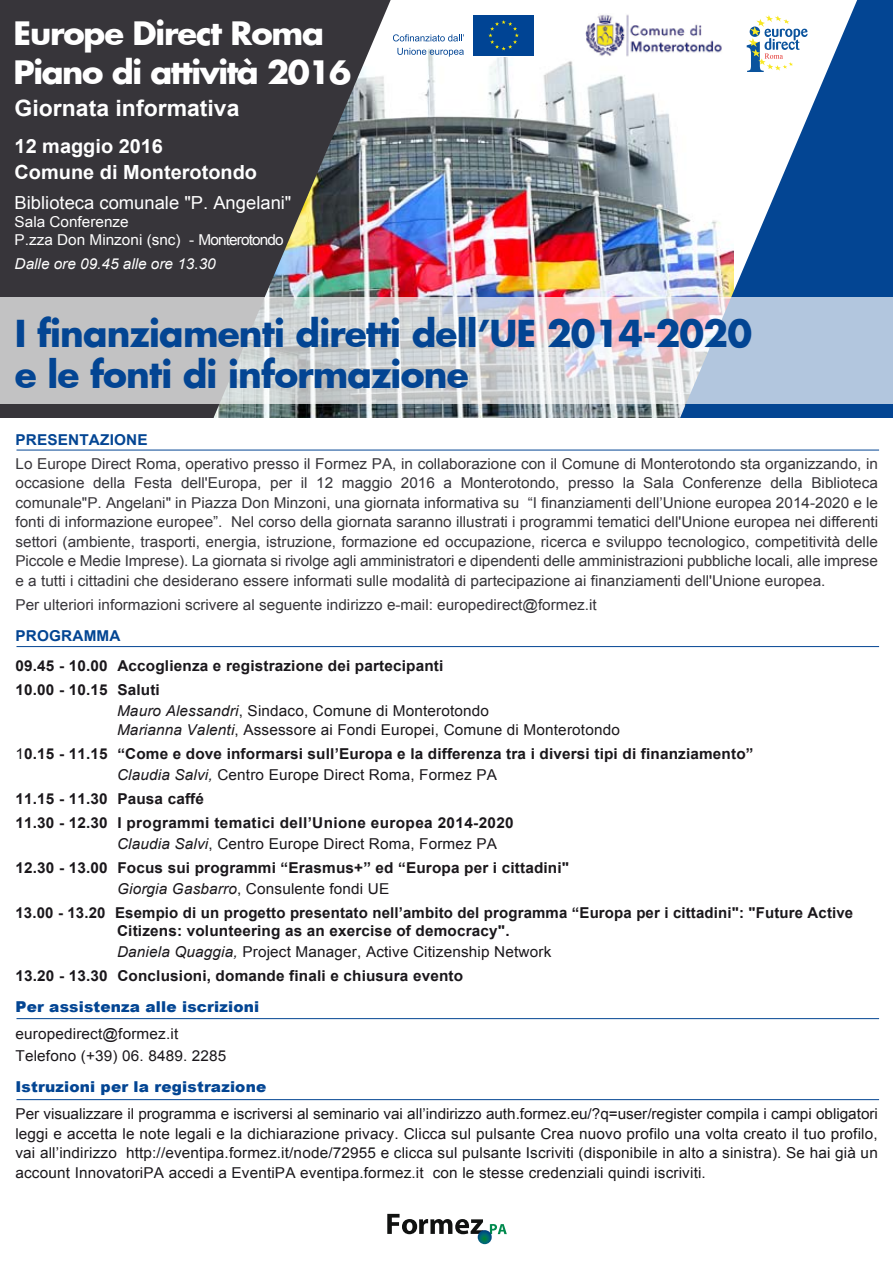
<style>
.page{position:relative;width:893px;height:1263px;background:#fff}
.page>*{position:absolute;margin:0;border:0;box-sizing:border-box;transform-origin:0 0}
.t1{font:700 36.3px/40.5px "Futura";letter-spacing:-.025em;color:#034593}
.t2{font:700 31.5px/39px "Futura";letter-spacing:-.045em;color:#fff}
.t3{font:700 22.5px "Arial";color:#fff}
.t4{font:700 19.5px/25.5px "Arial";color:#fff}
.t5{font:18px "Arial";color:#fff}
.t6{font:15px/19.5px "Arial";color:#37353a;text-align:justify}
.t7{font:700 15px/24px "Arial";letter-spacing:.01em;color:#1a171b}
.t8{font:15px/19.5px "Arial";letter-spacing:.01em;color:#1a171b}
.t9{font:900 15px "Arial";letter-spacing:.01em;color:#034593}
.t10{font:15px/18px "Arial";color:#fff}
.t11{font:italic 15px "Arial";color:#fff}
.t12{font:700 15px "Arial";letter-spacing:.01em;color:#034593}
.s1{font-style:italic}
.s2{font-weight:400}
.s3{font-weight:400;font-style:italic}
</style>
<div class="page">
<img style="left:391px;top:41px;width:283px;height:377px">
<svg style="left:674px;top:0;width:219px;height:418px;fill:#034593"></svg>
<svg style="left:0;top:0;width:391px;height:418px;background:#444145"></svg>
<svg style="left:0;top:297px;width:893px;height:107px;background:#caccd3"></svg>
<svg style="left:387px;top:1214px;width:96px;height:20px"></svg>
<svg style="left:490px;top:1224px;width:17px;height:10px"></svg>
<svg style="left:478px;top:1230px;width:14px;height:14px"></svg>
<hr style="left:16px;top:1018px;width:863px;height:1px;background:#034593">
<hr style="left:16px;top:1099px;width:863px;height:1px;background:#034593">
<hr style="left:16px;top:450px;width:863px;height:1px;background:#034593">
<svg style="left:747px;top:15px;width:61px;height:57px"></svg>
<svg style="left:393px;top:34px;width:71px;height:7px"></svg>
<svg style="left:397px;top:48px;width:67px;height:9px"></svg>
<div style="left:472px;top:14px;width:63px;height:43px;background:#fff"></div>
<div style="left:473px;top:15px;width:61px;height:41px;background:#004494"></div>
<svg style="left:488px;top:20px;width:31px;height:30px"></svg>
<hr style="left:16px;top:646px;width:863px;height:1px;background:#034593">
<img style="left:583px;top:10px;width:142px;height:51px">
<h2 class="t2" style="left:14px;top:12px;width:339px">Europe Direct Roma<br>Piano di attività 2016</h2>
<h3 class="t3" style="left:15px;top:93px;width:226px">Giornata informativa</h3>
<h3 class="t4" style="left:15px;top:134px;width:244px">12 maggio 2016<br>Comune di Monterotondo</h3>
<p class="t5" style="left:15px;top:190px;width:278px">Biblioteca comunale "P. Angelani"</p>
<p class="t10" style="left:15px;top:212px;width:271px">Sala Conferenze<br>P.zza Don Minzoni (snc) - Monterotondo</p>
<p class="t11" style="left:15px;top:254px;width:203px">Dalle ore 09.45 alle ore 13.30</p>
<h1 class="t1" style="left:15px;top:312px;width:739px">I finanziamenti diretti dell’UE 2014-2020 e le fonti di informazione</h1>
<p class="t12" style="left:15px;top:429px;width:134px">PRESENTAZIONE</p>
<p class="t6" style="left:15px;top:454px;width:864px">Lo Europe Direct Roma, operativo presso il Formez PA, in collaborazione con il Comune di Monterotondo sta organizzando, in occasione della Festa dell'Europa, per il 12 maggio 2016 a Monterotondo, presso la Sala Conferenze della Biblioteca comunale"P. Angelani" in Piazza Don Minzoni, una giornata informativa su “I finanziamenti dell’Unione europea 2014-2020 e le fonti di informazione europee”. Nel corso della giornata saranno illustrati i programmi tematici dell'Unione europea nei differenti settori (ambiente, trasporti, energia, istruzione, formazione ed occupazione, ricerca e sviluppo tecnologico, competitività delle Piccole e Medie Imprese). La giornata si rivolge agli amministratori e dipendenti delle amministrazioni pubbliche locali, alle imprese e a tutti i cittadini che desiderano essere informati sulle modalità di partecipazione ai finanziamenti dell'Unione europea.</p>
<p class="t6" style="left:15px;top:595px;width:583px">Per ulteriori informazioni scrivere al seguente indirizzo e-mail: europedirect@formez.it</p>
<p class="t12" style="left:15px;top:625px;width:107px">PROGRAMMA</p>
<p class="t7" style="left:15px;top:654px;width:429px">09.45 - 10.00 Accoglienza e registrazione dei partecipanti<br>10.00 - 10.15 Saluti</p>
<p class="t8" style="left:117px;top:701px;width:504px"><span class="s1">Mauro Alessandri</span>, Sindaco, Comune di Monterotondo<br><span class="s1">Marianna Valenti</span>, Assessore ai Fondi Europei, Comune di Monterotondo</p>
<p class="t7" style="left:117px;top:744px;width:638px;line-height:21px;text-indent:-102px"><span class="s2">1</span>0.15 - 11.15 “Come e dove informarsi sull’Europa e la differenza tra i diversi tipi di finanziamento”<br><span class="s3">Claudia Salvi,</span> <span class="s2">Centro Europe Direct Roma, Formez PA</span></p>
<p class="t7" style="left:15px;top:787px;width:500px">11.15 - 11.30 Pausa caffé<br>11.30 - 12.30 I programmi tematici dell’Unione europea 2014-2020</p>
<p class="t7" style="left:15px;top:832px;width:555px;text-indent:102px"><span class="s3">Claudia Salvi</span><span class="s2">, Centro Europe Direct Roma, Formez PA<br></span>12.30 - 13.00 Focus sui programmi “Erasmus+” ed “Europa per i cittadini"</p>
<p class="t7" style="left:15px;top:877px;width:839px;text-indent:102px"><span class="s3">Giorgia Gasbarro</span><span class="s2">, Consulente fondi UE<br></span>13.00 - 13.20 Esempio di un progetto presentato nell’ambito del programma “Europa per i cittadini": "Future Active</p>
<p class="t7" style="left:117px;top:921px;width:436px;line-height:21px">Citizens: volunteering as an exercise of democracy".<br><span class="s3">Daniela Quaggia,</span> <span class="s2">Project Manager, Active Citizenship Network</span></p>
<p class="t7" style="left:15px;top:964px;width:449px">13.20 - 13.30 Conclusioni, domande finali e chiusura evento</p>
<p class="t9" style="left:15px;top:995px;width:245px">Per assistenza alle iscrizioni</p>
<p class="t8" style="left:15px;top:1022px;width:212px;line-height:22.5px">europedirect@formez.it<br>Telefono (+39) 06. 8489. 2285</p>
<p class="t9" style="left:15px;top:1076px;width:252px">Istruzioni per la registrazione</p>
<p class="t8" style="left:15px;top:1104px;width:864px;text-align:justify">Per visualizzare il programma e iscriversi al seminario vai all’indirizzo auth.formez.eu/?q=user/register compila i campi obligatori leggi e accetta le note legali e la dichiarazione privacy. Clicca sul pulsante Crea nuovo profilo una volta creato il tuo profilo, vai all’indirizzo http://eventipa.formez.it/node/72955 e clicca sul pulsante Iscriviti (disponibile in alto a sinistra). Se hai già un account InnovatoriPA accedi a EventiPA eventipa.formez.it con le stesse credenziali quindi iscriviti.</p>
</div>
